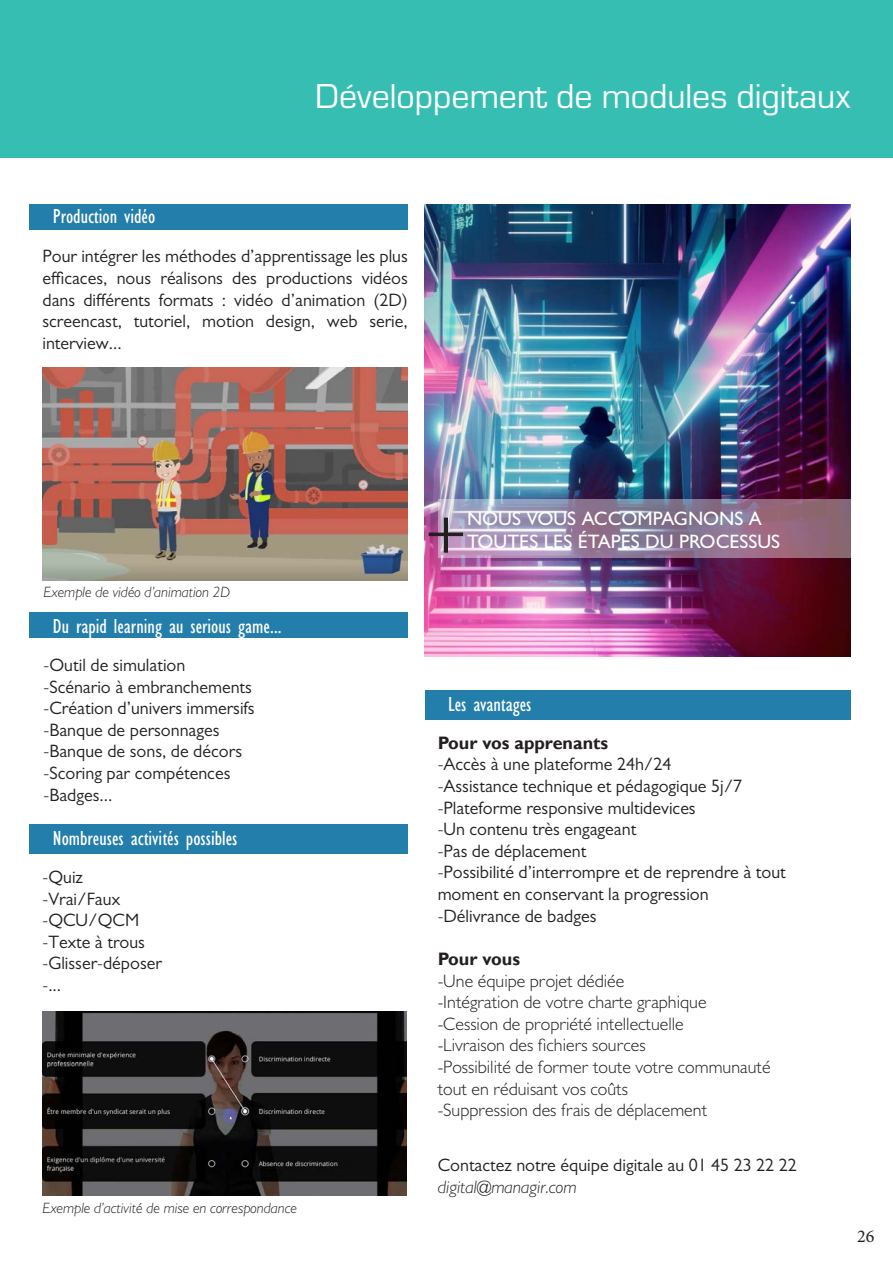
<style>
.page{position:relative;width:893px;height:1263px;background:#fff}
.page>*{position:absolute;margin:0;border:0;box-sizing:border-box;transform-origin:0 0}
.t1{font:72px "Minion Pro";color:#231f20}
.t2{font:36px "Eurostile";color:#fff}
.t3{font:condensed 21px "Gill Sans";color:#fff}
.t4{font:500 19.5px/23.4px "Gill Sans";color:#fff}
.t5{font:18px/21.6px "Gill Sans";color:#231f20}
.t6{font:300 18px/21.6px "Gill Sans";color:#231f20}
.t7{font:700 18px "Gill Sans";color:#231f20}
.t8{font:18px "Minion Pro";color:#231f20}
.t9{font:italic 300 15px "Gill Sans";color:#231f20}
.s1{font-weight:700}
.s2{font-weight:300;font-style:italic}
</style>
<div class="page">
<img style="left:425px;top:204px;width:425px;height:453px">
<img style="left:43px;top:1012px;width:364px;height:183px">
<div style="left:30px;top:612px;width:378px;height:26px;background:#247eac"></div>
<div style="left:0;top:0;width:893px;height:157px;background:#36beb3"></div>
<div style="left:30px;top:204px;width:378px;height:25px;background:#247eac"></div>
<img style="left:43px;top:368px;width:365px;height:212px">
<div style="left:30px;top:824px;width:378px;height:30px;background:#247eac"></div>
<div style="left:425px;top:690px;width:425px;height:30px;background:#247eac"></div>
<svg style="left:438px;top:499px;width:412px;height:58px;background:#98829c"></svg>
<p class="t2" style="left:315px;top:72px;width:537px">Développement de modules digitaux</p>
<p class="t3" style="left:53px;top:205px;width:104px">Production vidéo</p>
<p class="t5" style="left:43px;top:246px;width:367px;text-align:justify">Pour intégrer les méthodes d’apprentissage les plus efficaces, nous réalisons des productions vidéos dans différents formats : vidéo d’animation (2D) screencast, tutoriel, motion design, web serie, interview...</p>
<p class="t9" style="left:44px;top:583px;width:188px">Exemple de vidéo d’animation 2D</p>
<p class="t3" style="left:53px;top:615px;width:230px">Du rapid learning au serious game...</p>
<p class="t5" style="left:44px;top:654px;width:143px">-Outil de simulation</p>
<p class="t5" style="left:44px;top:676px;width:210px">-Scénario à embranchements</p>
<p class="t5" style="left:44px;top:697px;width:213px">-Création d’univers immersifs</p>
<p class="t5" style="left:44px;top:719px;width:200px">-Banque de personnages -Banque de sons, de décors -Scoring par compétences -Badges...</p>
<p class="t3" style="left:53px;top:826px;width:186px">Nombreuses activités possibles</p>
<p class="t5" style="left:43px;top:866px;width:42px">-Quiz</p>
<p class="t5" style="left:43px;top:888px;width:79px">-Vrai/Faux</p>
<p class="t5" style="left:43px;top:909px;width:98px">-QCU/QCM</p>
<p class="t5" style="left:43px;top:931px;width:104px">-Texte à trous</p>
<p class="t5" style="left:43px;top:952px;width:121px">-Glisser-déposer</p>
<p class="t5" style="left:43px;top:974px;width:20px">-...</p>
<p class="t9" style="left:43px;top:1199px;width:256px">Exemple d’activité de mise en correspondance</p>
<p class="t4" style="left:467px;top:506px;width:315px">NOUS VOUS ACCOMPAGNONS A<br>TOUTES LES ÉTAPES DU PROCESSUS</p>
<p class="t1" style="left:425px;top:481px;width:43px">+</p>
<p class="t3" style="left:448px;top:692px;width:85px">Les avantages</p>
<p class="t7" style="left:438px;top:732px;width:172px">Pour vos apprenants</p>
<p class="t5" style="left:438px;top:753px;width:235px">-Accès à une plateforme 24h/24</p>
<p class="t5" style="left:438px;top:775px;width:306px">-Assistance technique et pédagogique 5j/7</p>
<p class="t5" style="left:438px;top:797px;width:260px">-Plateforme responsive multidevices</p>
<p class="t5" style="left:438px;top:818px;width:200px">-Un contenu très engageant</p>
<p class="t5" style="left:438px;top:840px;width:150px">-Pas de déplacement</p>
<p class="t5" style="left:438px;top:861px;width:350px">-Possibilité d’interrompre et de reprendre à tout moment en conservant la progression</p>
<p class="t5" style="left:438px;top:905px;width:160px">-Délivrance de badges</p>
<p class="t6" style="left:438px;top:948px;width:188px"><span class="s1">Pour vous<br></span>-Une équipe projet dédiée</p>
<p class="t6" style="left:438px;top:991px;width:270px">-Intégration de votre charte graphique</p>
<p class="t6" style="left:438px;top:1012px;width:248px">-Cession de propriété intellectuelle</p>
<p class="t6" style="left:438px;top:1034px;width:210px">-Livraison des fichiers sources</p>
<p class="t6" style="left:438px;top:1056px;width:334px">-Possibilité de former toute votre communauté tout en réduisant vos coûts</p>
<p class="t6" style="left:438px;top:1099px;width:271px">-Suppression des frais de déplacement</p>
<p class="t5" style="left:438px;top:1154px;width:361px">Contactez notre équipe digitale au 01 45 23 22 22 <span class="s2">digital@managir.com</span></p>
<p class="t8" style="left:857px;top:1224px;width:19px">26</p>
</div>
